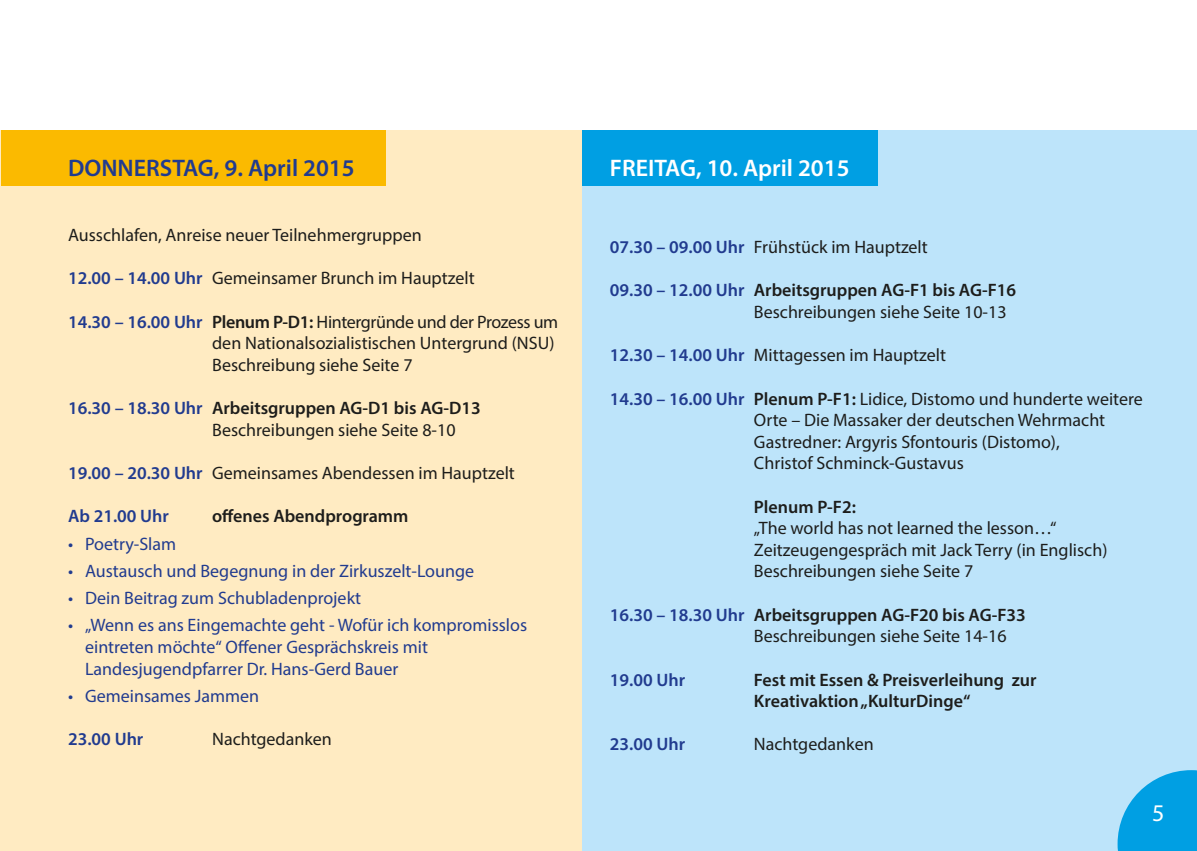
<style>
.page{position:relative;width:1197px;height:851px;background:#fff}
.page>*{position:absolute;margin:0;border:0;box-sizing:border-box;transform-origin:0 0}
.t1{font:600 24px "Myriad Pro";color:#213b8f}
.t2{font:600 24px "Myriad Pro";color:#fff}
.t3{font:24px "Myriad Pro";color:#fff}
.t4{font:18px/21.6px "Myriad Pro";color:#1d1d1b}
.t5{font:600 18px/21.6px "Myriad Pro";color:#1d1d1b}
.t6{font:18px/21.6px "Myriad Pro";color:#213b8f}
.t7{font:600 18px "Myriad Pro";color:#213b8f}
.s1{font-weight:600;color:#213b8f}
.s2{font-weight:600}
.s3{color:#213b8f}
.s4{font-weight:400}
</style>
<div class="page">
<div style="left:581px;top:130px;width:615px;height:720px;background:#bde4fa"></div>
<div style="left:581px;top:130px;width:297px;height:56px;background:#009fe3"></div>
<div style="left:0;top:130px;width:581px;height:720px;background:#ffebc2"></div>
<div style="left:1px;top:130px;width:385px;height:56px;background:#fbba00"></div>
<svg style="left:1117px;top:770px;width:79px;height:80px"></svg>
<h1 class="t1" style="left:68px;top:153px;width:288px">DONNERSTAG, 9. April 2015</h1>
<p class="t4" style="left:68px;top:224px;width:355px">Ausschlafen, Anreise neuer Teilnehmergruppen</p>
<p class="t4" style="left:68px;top:267px;width:408px"><span class="s1">12.00 – 14.00 Uhr</span> Gemeinsamer Brunch im Hauptzelt</p>
<p class="t4" style="left:212px;top:310px;width:347px;text-indent:-144px"><span class="s1">14.30 – 16.00 Uhr</span> <span class="s2">Plenum P-D1:</span> Hintergründe und der Prozess um den Nationalsozialistischen Untergrund (NSU)<br>Beschreibung siehe Seite 7</p>
<p class="t5" style="left:212px;top:397px;width:270px;text-indent:-144px"><span class="s3">16.30 – 18.30 Uhr</span> Arbeitsgruppen AG-D1 bis AG-D13<br><span class="s4">Beschreibungen siehe Seite 8-10</span></p>
<p class="t4" style="left:68px;top:462px;width:448px"><span class="s1">19.00 – 20.30 Uhr</span> Gemeinsames Abendessen im Hauptzelt</p>
<p class="t7" style="left:68px;top:504px;width:102px">Ab 21.00 Uhr</p>
<p class="t5" style="left:212px;top:505px;width:198px">offenes Abendprogramm</p>
<p class="t6" style="left:68px;top:532px;width:110px">• Poetry-Slam</p>
<p class="t6" style="left:68px;top:559px;width:407px">• Austausch und Begegnung in der Zirkuszelt-Lounge</p>
<p class="t6" style="left:68px;top:587px;width:294px">• Dein Beitrag zum Schubladenprojekt</p>
<p class="t6" style="left:85px;top:614px;width:443px;text-indent:-17px">• „Wenn es ans Eingemachte geht - Wofür ich kompromisslos eintreten möchte“ Offener Gesprächskreis mit<br>Landesjugendpfarrer Dr. Hans-Gerd Bauer</p>
<p class="t6" style="left:68px;top:684px;width:193px">• Gemeinsames Jammen</p>
<p class="t7" style="left:68px;top:727px;width:77px">23.00 Uhr</p>
<p class="t4" style="left:212px;top:727px;width:121px">Nachtgedanken</p>
<h1 class="t2" style="left:609px;top:153px;width:241px">FREITAG, 10. April 2015</h1>
<p class="t4" style="left:609px;top:236px;width:319px"><span class="s1">07.30 – 09.00 Uhr</span> Frühstück im Hauptzelt</p>
<p class="t4" style="left:753px;top:279px;width:264px;text-indent:-144px"><span class="s1">09.30 – 12.00 Uhr</span> <span class="s2">Arbeitsgruppen AG-F1 bis AG-F16<br></span>Beschreibungen siehe Seite 10-13</p>
<p class="t4" style="left:609px;top:344px;width:338px"><span class="s1">12.30 – 14.00 Uhr</span> Mittagessen im Hauptzelt</p>
<p class="t4" style="left:753px;top:387px;width:390px;text-indent:-144px"><span class="s1">14.30 – 16.00 Uhr</span> <span class="s2">Plenum P-F1:</span> Lidice, Distomo und hunderte weitere Orte – Die Massaker der deutschen Wehrmacht Gastredner: Argyris Sfontouris (Distomo),<br>Christof Schminck-Gustavus</p>
<p class="t5" style="left:753px;top:495px;width:103px">Plenum P-F2:</p>
<p class="t4" style="left:753px;top:517px;width:355px">„The world has not learned the lesson…“<br>Zeitzeugengespräch mit Jack Terry (in Englisch)<br>Beschreibungen siehe Seite 7</p>
<p class="t5" style="left:753px;top:603px;width:273px;text-indent:-144px"><span class="s3">16.30 – 18.30 Uhr</span> Arbeitsgruppen AG-F20 bis AG-F33<br><span class="s4">Beschreibungen siehe Seite 14-16</span></p>
<p class="t7" style="left:609px;top:668px;width:77px">19.00 Uhr</p>
<p class="t5" style="left:753px;top:668px;width:284px">Fest mit Essen &amp; Preisverleihung zur<br>Kreativaktion „KulturDinge“</p>
<p class="t7" style="left:609px;top:732px;width:77px">23.00 Uhr</p>
<p class="t4" style="left:753px;top:733px;width:121px">Nachtgedanken</p>
<h1 class="t3" style="left:1151px;top:797px;width:14px">5</h1>
</div>
